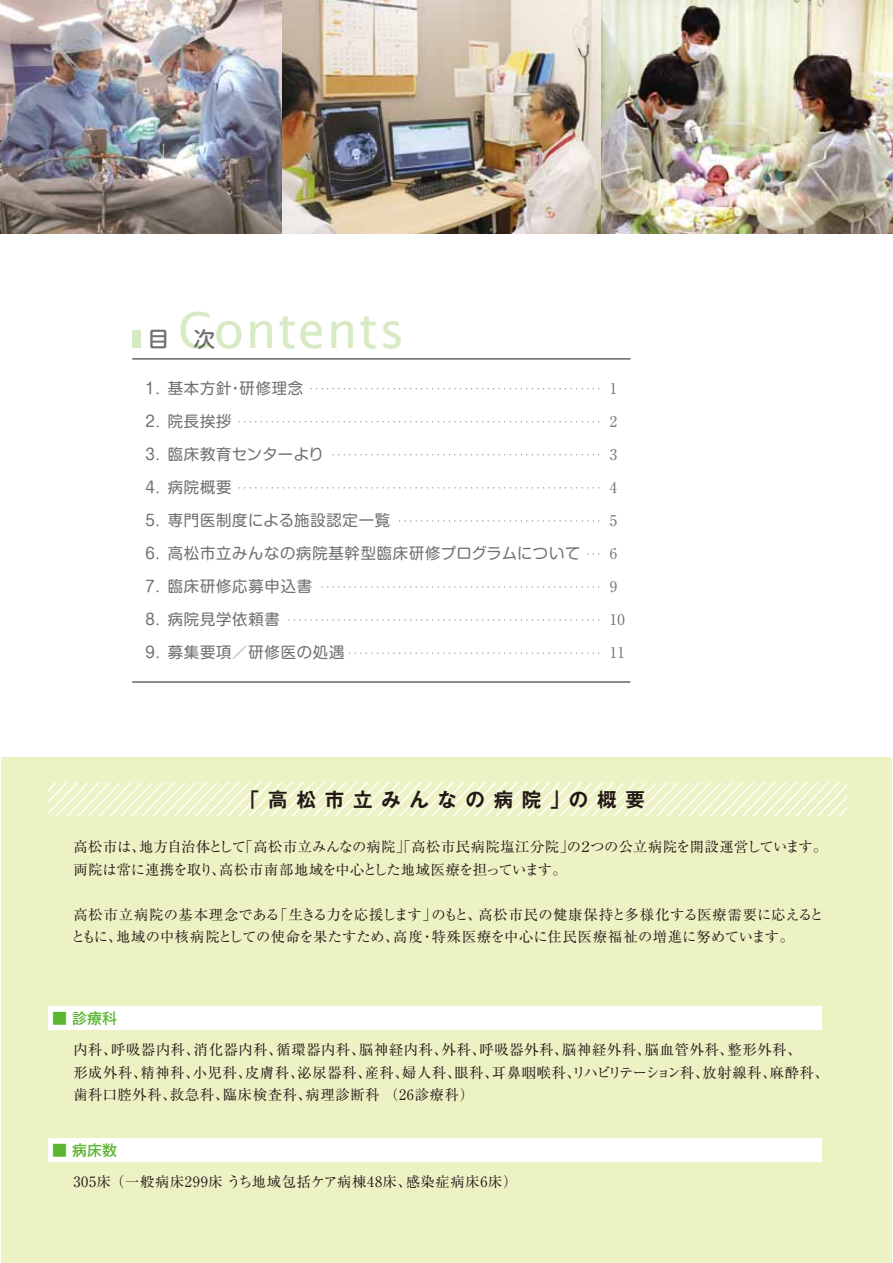
<style>
.page{position:relative;width:893px;height:1263px;background:#fff}
.page>*{position:absolute;margin:0;border:0;box-sizing:border-box;transform-origin:0 0}
.t1{font:49.65px "Lucida Grande";letter-spacing:.03em;color:#d7eac4}
.t2{font:500 21.3px "Shin M Go Pro";color:#727171}
.t3{font:700 19.5px "Gothic MB101 Pro De";letter-spacing:.45em;color:#221815}
.t4{font:15.3px/33px "Shin M Go Pro";letter-spacing:.05em;color:#727171}
.t5{font:500 15px "Gothic MB101 Pro";color:#5cb531}
.t6{font:14.7px "Ryumin Pro";color:#727171}
.t7{font:14.25px/22.5px "Ryumin Pro";letter-spacing:.05em;color:#221815}
.t8{font:14.25px/22.5px "Ryumin Pro";letter-spacing:.03em;color:#221815}
.t9{font:14.25px/22.5px "Ryumin Pro";letter-spacing:.005em;color:#221815}
</style>
<div class="page">
<div style="left:132px;top:331px;width:9px;height:17px;background:#d7eac4"></div>
<hr style="left:132px;top:359px;width:498px;height:1px;background:#221815">
<hr style="left:132px;top:682px;width:498px;height:1px;background:#221815">
<div style="left:1px;top:757px;width:891px;height:506px;background:#edf2c5"></div>
<svg style="left:288px;top:619px;width:311px;height:2px"></svg>
<svg style="left:350px;top:652px;width:249px;height:2px"></svg>
<svg style="left:321px;top:586px;width:278px;height:2px"></svg>
<svg style="left:399px;top:520px;width:200px;height:1px"></svg>
<svg style="left:332px;top:454px;width:267px;height:1px"></svg>
<svg style="left:310px;top:388px;width:289px;height:1px"></svg>
<svg style="left:238px;top:421px;width:361px;height:1px"></svg>
<svg style="left:238px;top:487px;width:361px;height:1px"></svg>
<svg style="left:48px;top:782px;width:799px;height:34px"></svg>
<div style="left:48px;top:1007px;width:773px;height:23px;background:#fff"></div>
<div style="left:48px;top:1138px;width:773px;height:24px;background:#fff"></div>
<img style="left:0;top:1px;width:893px;height:233px">
<h1 class="t1" style="left:178px;top:302px;width:228px">Contents</h1>
<h2 class="t2" style="left:147px;top:322px;width:70px">目　次</h2>
<p class="t4" style="left:145px;top:370px;width:16px;text-align:justify">1.<br>2.<br>3.<br>4.<br>5.<br>6.<br>7.<br>8.<br>9.</p>
<p class="t4" style="left:168px;top:370px;width:414px">基本方針・研修理念<br>院長挨拶<br>臨床教育センターより<br>病院概要<br>専門医制度による施設認定一覧<br>高松市立みんなの病院基幹型臨床研修プログラムについて臨床研修応募申込書<br>病院見学依頼書<br>募集要項／研修医の処遇</p>
<p class="t6" style="left:610px;top:377px;width:9px">1</p>
<p class="t6" style="left:610px;top:410px;width:9px">2</p>
<p class="t6" style="left:610px;top:443px;width:9px">3</p>
<p class="t6" style="left:610px;top:476px;width:9px">4</p>
<p class="t6" style="left:610px;top:509px;width:9px">5</p>
<p class="t6" style="left:610px;top:542px;width:9px">6</p>
<p class="t6" style="left:610px;top:575px;width:9px">9</p>
<p class="t6" style="left:610px;top:608px;width:17px">10</p>
<p class="t6" style="left:610px;top:641px;width:17px">11</p>
<h3 class="t3" style="left:240px;top:783px;width:406px">「高松市立みんなの病院」の概要</h3>
<p class="t9" style="left:73px;top:835px;width:755px">高松市は、地方自治体として「高松市立みんなの病院」「高松市民病院塩江分院」の２つの公立病院を開設運営しています。両院は常に連携を取り、高松市南部地域を中心とした地域医療を担っています。</p>
<p class="t8" style="left:71px;top:902px;width:754px">高松市立病院の基本理念である「生きる力を応援します」のもと、高松市民の健康保持と多様化する医療需要に応えるとともに、地域の中核病院としての使命を果たすため、高度・特殊医療を中心に住民医療福祉の増進に努めています。</p>
<p class="t5" style="left:52px;top:1006px;width:66px">■ 診療科</p>
<p class="t7" style="left:73px;top:1038px;width:757px">内科、呼吸器内科、消化器内科、循環器内科、脳神経内科、外科、呼吸器外科、脳神経外科、脳血管外科、整形外科、<br>形成外科、精神科、小児科、皮膚科、泌尿器科、産科、婦人科、眼科、耳鼻咽喉科、リハビリテーション科、放射線科、麻酔科、歯科口腔外科、救急科、臨床検査科、病理診断科 （26診療科）</p>
<p class="t5" style="left:52px;top:1138px;width:66px">■ 病床数</p>
<p class="t7" style="left:73px;top:1170px;width:446px">305床 （一般病床299床 うち地域包括ケア病棟48床、感染症病床6床）</p>
</div>
